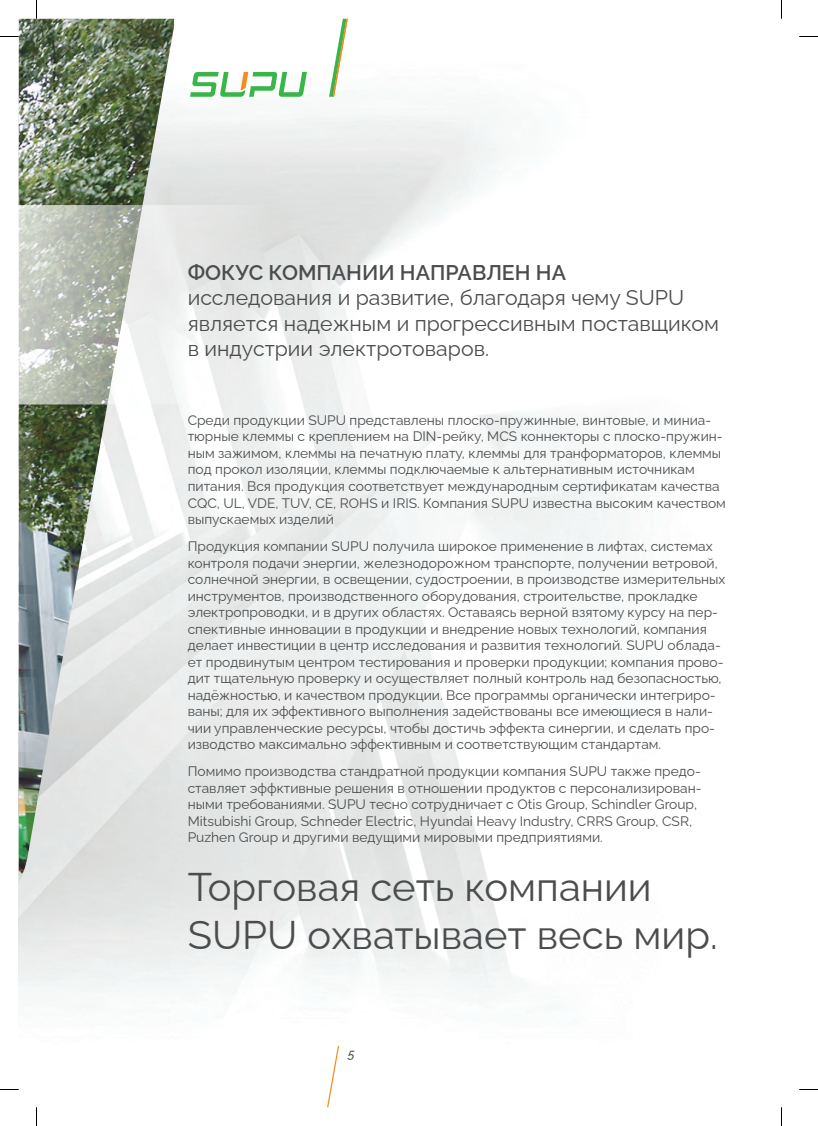
<style>
.page{position:relative;width:818px;height:1126px;background:#fff}
.page>*{position:absolute;margin:0;border:0;box-sizing:border-box;transform-origin:0 0}
.t1{font:40px/48px "Raleway";color:#4b4c4d}
.t2{font:21.25px/25.5px "Raleway";color:#4b4c4d}
.t3{font:600 21.25px "Raleway";color:#4b4c4d}
.t4{font:13.75px/16.5px "Raleway";color:#4b4c4d}
.t5{font:italic 500 12.5px "Raleway";color:#4b4c4d}
</style>
<div class="page">
<img style="left:19px;top:19px;width:155px;height:865px">
<svg style="left:19px;top:205px;width:251px;height:199px"></svg>
<svg style="left:19px;top:427px;width:17px;height:75px"></svg>
<svg style="left:19px;top:510px;width:17px;height:75px"></svg>
<svg style="left:19px;top:594px;width:17px;height:74px"></svg>
<svg style="left:19px;top:677px;width:17px;height:74px"></svg>
<svg style="left:190px;top:72px;width:117px;height:25px"></svg>
<svg style="left:326px;top:18px;width:23px;height:82px"></svg>
<svg style="left:327px;top:1046px;width:13px;height:61px"></svg>
<svg style="left:0;top:36px;width:19px;height:1px"></svg>
<svg style="left:799px;top:36px;width:18px;height:1px"></svg>
<svg style="left:0;top:1089px;width:19px;height:1px"></svg>
<svg style="left:799px;top:1089px;width:18px;height:1px"></svg>
<svg style="left:36px;top:0;width:1px;height:19px"></svg>
<svg style="left:36px;top:1107px;width:1px;height:18px"></svg>
<h2 class="t3" style="left:188px;top:255px;width:379px">ФОКУС КОМПАНИИ НАПРАВЛЕН НА</h2>
<h2 class="t2" style="left:188px;top:282px;width:532px">исследования и развитие, благодаря чему SUPU является надежным и прогрессивным поставщиком в индустрии электротоваров.</h2>
<p class="t4" style="left:188px;top:410px;width:539px">Среди продукции SUPU представлены плоско-пружинные, винтовые, и миниа&shy;тюрные клеммы с креплением на DIN-рейку, MCS коннекторы с плоско-пружин&shy;ным зажимом, клеммы на печатную плату, клеммы для транформаторов, клеммы под прокол изоляции, клеммы подключаемые к альтернативным источникам питания. Вся продукция соответствует международным сертификатам качества CQC, UL, VDE, TUV, CE, ROHS и IRIS. Компания SUPU известна высоким качеством выпускаемых изделий</p>
<p class="t4" style="left:188px;top:536px;width:539px">Продукция компании SUPU получила широкое применение в лифтах, системах контроля подачи энергии, железнодорожном транспорте, получении ветровой, солнечной энергии, в освещении, судостроении, в производстве измерительных инструментов, производственного оборудования, строительстве, прокладке электропроводки, и в других областях. Оставаясь верной взятому курсу на пер&shy;спективные инновации в продукции и внедрение новых технологий, компания делает инвестиции в центр исследования и развития технологий. SUPU облада&shy;ет продвинутым центром тестирования и проверки продукции; компания прово&shy;дит тщательную проверку и осуществляет полный контроль над безопасностью, надёжностью, и качеством продукции. Все программы органически интегриро&shy;ваны; для их эффективного выполнения задействованы все имеющиеся в нали&shy;чии управленческие ресурсы, чтобы достичь эффекта синергии, и сделать про&shy;изводство максимально эффективным и соответствующим стандартам.</p>
<p class="t4" style="left:188px;top:761px;width:515px">Помимо производства стандратной продукции компания SUPU также предо&shy;ставляет эффктивные решения в отношении продуктов с персонализирован&shy;ными требованиями. SUPU тесно сотрудничает с Otis Group, Schindler Group, Mitsubishi Group, Schneder Electric, Hyundai Heavy Industry, CRRS Group, CSR, Puzhen Group и другими ведущими мировыми предприятиями.</p>
<h1 class="t1" style="left:188px;top:858px;width:531px">Торговая сеть компании<br>SUPU охватывает весь мир.</h1>
<p class="t5" style="left:348px;top:1043px;width:8px">5</p>
</div>
